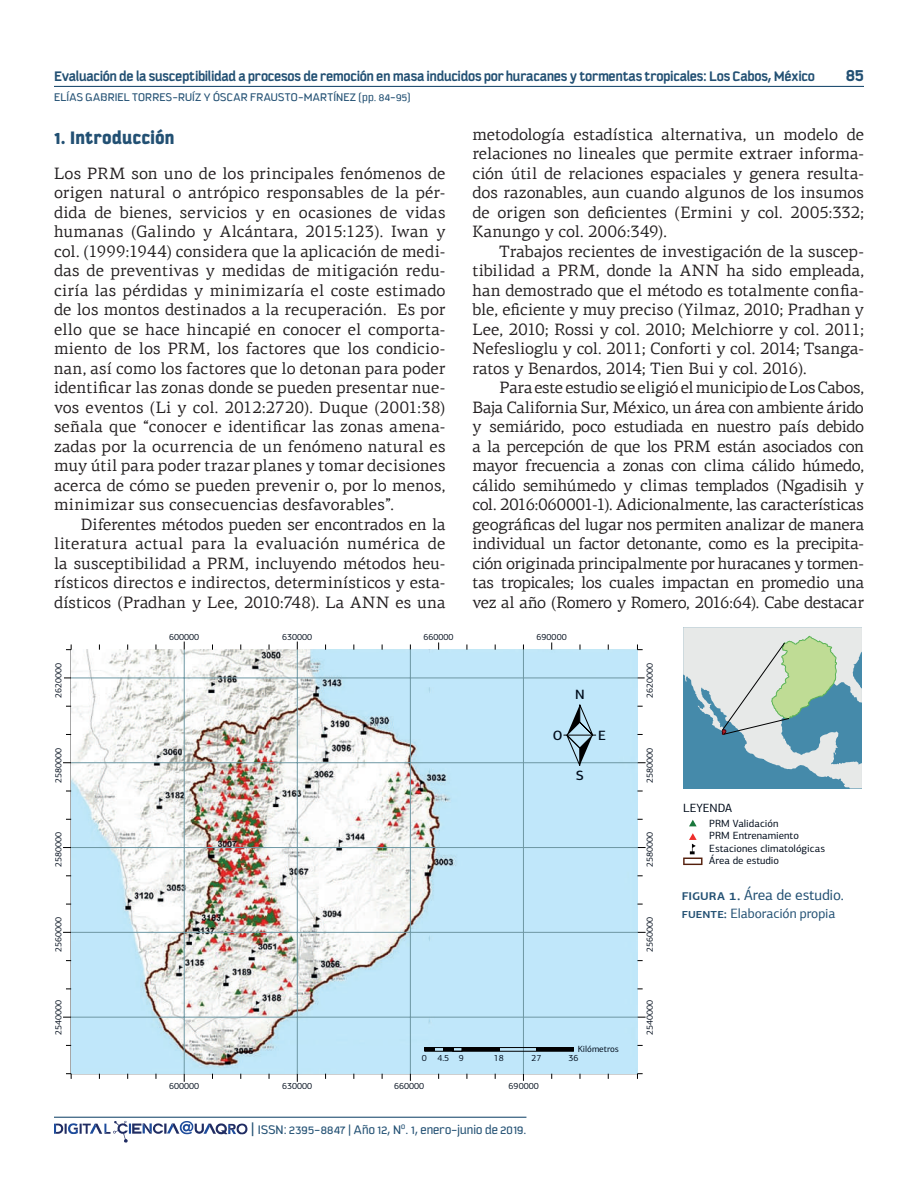
<style>
.page{position:relative;width:918px;height:1188px;background:#fff}
.page>*{position:absolute;margin:0;border:0;box-sizing:border-box;transform-origin:0 0}
.t1{font:900 19.5px "Kautiva Pro";letter-spacing:.005em;color:#225073}
.t2{font:700 19.5px "Kautiva Pro";color:#225073}
.t3{font:16.5px/19.5px "PF Agora Serif Pro";color:#231f20;text-align:justify}
.t4{font:700 15px "Kautiva Pro";letter-spacing:-.015em;color:#225073}
.t5{font:15px "PF Agora Sans Pro";letter-spacing:-.01em;color:#225073}
.t6{font:13.5px "Kautiva Pro";letter-spacing:.015em;color:#225073}
.t7{font:13.5px "PF Agora Sans Pro";letter-spacing:-.01em;color:#225073}
.t8{font:500 13.5px "PF Agora Sans Pro";color:#000c1b}
.t9{font:12px "Kautiva";letter-spacing:.025em;color:#225073}
.t10{font:12px "PF Agora Sans Pro";color:#000c1b}
.t11{font:10.5px/12.5px "PF Agora Sans Pro";color:#000c1b}
.t12{font:9px "PF Agora Sans Pro";color:#000c1b}
.s1{font-weight:500}
.s2{font-size:16.5px}
</style>
<div class="page">
<hr style="left:54px;top:86px;width:810px;height:1px;background:#225073">
<hr style="left:54px;top:1117px;width:472px;height:1px;background:#225073">
<svg style="left:54px;top:1121px;width:193px;height:22px"></svg>
<img style="left:71px;top:650px;width:566px;height:424px">
<svg style="left:66px;top:644px;width:6px;height:6px"></svg>
<svg style="left:66px;top:1073px;width:6px;height:6px"></svg>
<svg style="left:637px;top:1073px;width:6px;height:6px"></svg>
<hr style="left:71px;top:678px;width:566px;height:1px;background:#6e97a3">
<hr style="left:71px;top:762px;width:566px;height:1px;background:#6e97a3">
<hr style="left:71px;top:847px;width:566px;height:1px;background:#6e97a3">
<hr style="left:71px;top:932px;width:566px;height:1px;background:#6e97a3">
<hr style="left:71px;top:1017px;width:566px;height:1px;background:#6e97a3">
<hr style="left:184px;top:650px;width:1px;height:424px;background:#6e97a3">
<hr style="left:297px;top:650px;width:1px;height:424px;background:#6e97a3">
<hr style="left:410px;top:650px;width:1px;height:424px;background:#6e97a3">
<hr style="left:523px;top:650px;width:1px;height:424px;background:#6e97a3">
<hr style="left:464px;top:1048px;width:36px;height:3px;background:#000001">
<div style="left:424px;top:1047px;width:150px;height:5px;border:1px solid #000001"></div>
<hr style="left:462px;top:1048px;width:37px;height:3px;background:#000001">
<svg style="left:425px;top:1048px;width:10px;height:3px"></svg>
<svg style="left:443px;top:1048px;width:9px;height:3px"></svg>
<div style="left:452px;top:1047px;width:10px;height:5px;border:1px solid #000001"></div>
<hr style="left:536px;top:1048px;width:37px;height:3px;background:#000001">
<svg style="left:564px;top:704px;width:31px;height:63px;background:#98b7c7"></svg>
<hr style="left:564px;top:735px;width:32px;height:1px;background:#000001">
<svg style="left:689px;top:820px;width:8px;height:6px"></svg>
<svg style="left:683px;top:833px;width:20px;height:32px"></svg>
<svg style="left:683px;top:627px;width:179px;height:161px;background:#a0c0c3"></svg>
<p class="t4" style="left:54px;top:68px;width:762px">Evaluación de la susceptibilidad a procesos de remoción en masa inducidos por huracanes y tormentas tropicales: Los Cabos, México</p>
<p class="t2" style="left:846px;top:64px;width:20px">85</p>
<p class="t9" style="left:54px;top:90px;width:358px">ELÍAS GABRIEL TORRES-RUÍZ Y ÓSCAR FRAUSTO-MARTÍNEZ (pp. 84-95)</p>
<p class="t1" style="left:54px;top:127px;width:122px">1. Introducción</p>
<p class="t3" style="left:54px;top:163px;width:393px">Los PRM son uno de los principales fenómenos de origen natural o antrópico responsables de la pér&shy;dida de bienes, servicios y en ocasiones de vidas humanas (Galindo y Alcántara, 2015:123). Iwan y col. (1999:1944) considera que la aplicación de medi&shy;das de preventivas y medidas de mitigación redu&shy;ciría las pérdidas y minimizaría el coste estimado de los montos destinados a la recuperación. Es por ello que se hace hincapié en conocer el comporta&shy;miento de los PRM, los factores que los condicio&shy;nan, así como los factores que lo detonan para poder identificar las zonas donde se pueden presentar nue&shy;vos eventos (Li y col. 2012:2720). Duque (2001:38) señala que “conocer e identificar las zonas amena&shy;zadas por la ocurrencia de un fenómeno natural es muy útil para poder trazar planes y tomar decisiones acerca de cómo se pueden prevenir o, por lo menos, minimizar sus consecuencias desfavorables”.</p>
<p class="t3" style="left:54px;top:514px;width:393px;text-indent:27px">Diferentes métodos pueden ser encontrados en la literatura actual para la evaluación numérica de la susceptibilidad a PRM, incluyendo métodos heu&shy;rísticos directos e indirectos, determinísticos y esta&shy;dísticos (Pradhan y Lee, 2010:748). La ANN es una</p>
<p class="t3" style="left:473px;top:124px;width:393px">metodología estadística alternativa, un modelo de relaciones no lineales que permite extraer informa&shy;ción útil de relaciones espaciales y genera resulta&shy;dos razonables, aun cuando algunos de los insumos de origen son deficientes (Ermini y col. 2005:332; Kanungo y col. 2006:349).</p>
<p class="t3" style="left:473px;top:241px;width:393px;text-indent:27px">Trabajos recientes de investigación de la suscep&shy;tibilidad a PRM, donde la ANN ha sido empleada, han demostrado que el método es totalmente confia&shy;ble, eficiente y muy preciso (Yilmaz, 2010; Pradhan y Lee, 2010; Rossi y col. 2010; Melchiorre y col. 2011; Nefeslioglu y col. 2011; Conforti y col. 2014; Tsanga&shy;ratos y Benardos, 2014; Tien Bui y col. 2016).</p>
<p class="t3" style="left:473px;top:378px;width:393px;text-indent:27px">Para este estudio se eligió el municipio de Los Cabos, Baja California Sur, México, un área con ambiente árido y semiárido, poco estudiada en nuestro país debido a la percepción de que los PRM están asociados con mayor frecuencia a zonas con clima cálido húmedo, cálido semihúmedo y climas templados (Ngadisih y col. 2016:060001-1). Adicionalmente, las características geográficas del lugar nos permiten analizar de manera individual un factor detonante, como es la precipita&shy;ción originada principalmente por huracanes y tormen&shy;tas tropicales; los cuales impactan en promedio una vez al año (Romero y Romero, 2016:64). Cabe destacar</p>
<p class="t12" style="left:169px;top:631px;width:32px">600000</p>
<p class="t12" style="left:282px;top:631px;width:32px">630000</p>
<p class="t12" style="left:423px;top:631px;width:32px">660000</p>
<p class="t12" style="left:537px;top:631px;width:32px">690000</p>
<p class="t12" style="left:52px;top:698px;width:37px;rotate:-90deg">2620000</p>
<p class="t8" style="left:575px;top:686px;width:11px">N</p>
<p class="t12" style="left:644px;top:698px;width:37px;rotate:-90deg">2620000</p>
<p class="t8" style="left:553px;top:727px;width:11px">O</p>
<p class="t8" style="left:598px;top:727px;width:9px">E</p>
<p class="t12" style="left:52px;top:783px;width:37px;rotate:-90deg">2580000</p>
<p class="t8" style="left:576px;top:766px;width:10px">S</p>
<p class="t12" style="left:644px;top:783px;width:37px;rotate:-90deg">2580000</p>
<p class="t12" style="left:52px;top:867px;width:37px;rotate:-90deg">2580000</p>
<p class="t12" style="left:644px;top:867px;width:37px;rotate:-90deg">2580000</p>
<p class="t10" style="left:683px;top:800px;width:51px">LEYENDA</p>
<p class="t11" style="left:709px;top:818px;width:117px">PRM Validación<br>PRM Entrenamiento<br>Estaciones climatológicas<br>Área de estudio</p>
<p class="t12" style="left:52px;top:952px;width:37px;rotate:-90deg">2560000</p>
<p class="t12" style="left:644px;top:952px;width:37px;rotate:-90deg">2560000</p>
<p class="t5" style="left:682px;top:886px;width:164px"><span class="s1">Figura 1.</span> Área de estudio.</p>
<p class="t7" style="left:682px;top:905px;width:155px"><span class="s1">Fuente:</span> Elaboración propia</p>
<p class="t12" style="left:52px;top:1035px;width:37px;rotate:-90deg">2540000</p>
<p class="t12" style="left:644px;top:1035px;width:37px;rotate:-90deg">2540000</p>
<p class="t12" style="left:578px;top:1043px;width:43px">Kilómetros</p>
<p class="t12" style="left:422px;top:1052px;width:44px">0 4.5 9</p>
<p class="t12" style="left:494px;top:1052px;width:12px">18</p>
<p class="t12" style="left:531px;top:1052px;width:12px">27</p>
<p class="t12" style="left:569px;top:1052px;width:12px">36</p>
<p class="t12" style="left:169px;top:1080px;width:32px">600000</p>
<p class="t12" style="left:282px;top:1080px;width:32px">630000</p>
<p class="t12" style="left:394px;top:1080px;width:32px">660000</p>
<p class="t12" style="left:509px;top:1080px;width:32px">690000</p>
<p class="t6" style="left:251px;top:1123px;width:277px"><span class="s2">|</span> ISSN: 2395-8847 | Año 12, N<sup>o</sup>. 1, enero-junio de 2019.</p>
</div>
